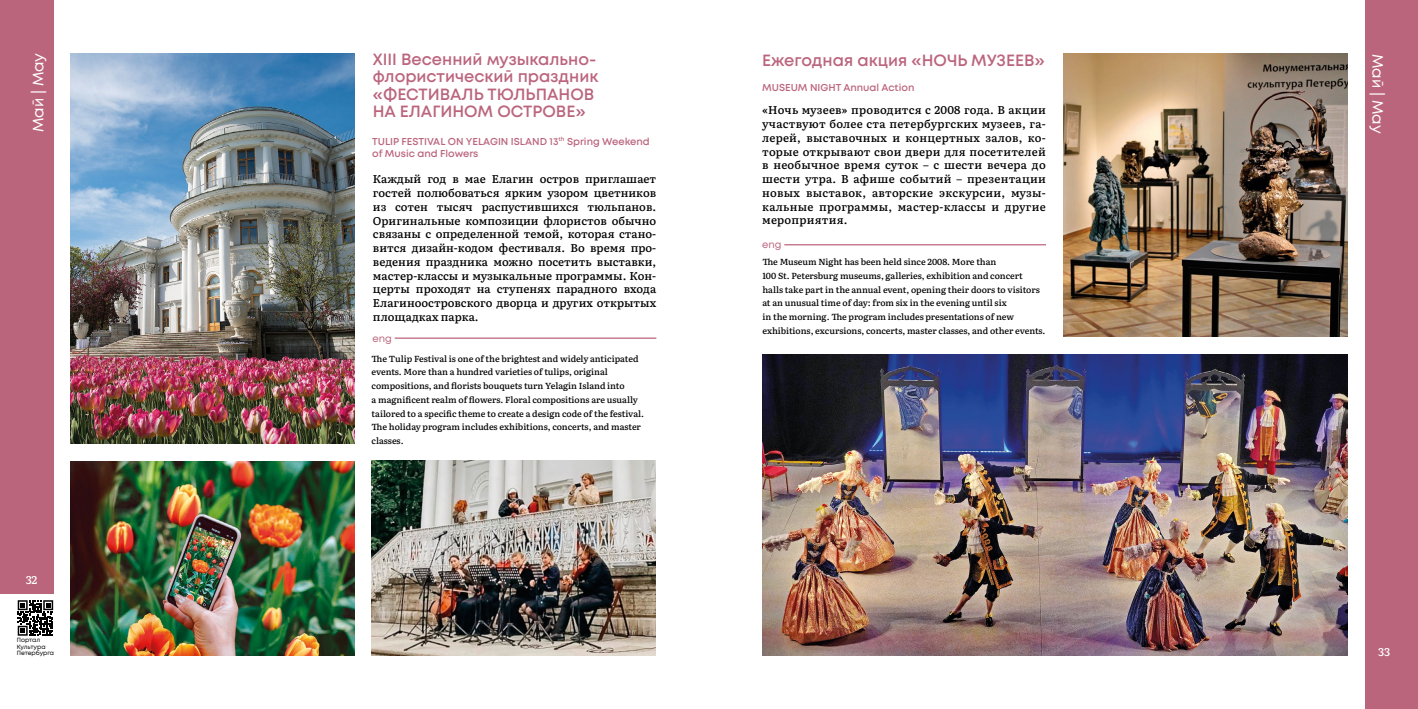
<style>
.page{position:relative;width:1418px;height:709px;background:#fff}
.page>*{position:absolute;margin:0;border:0;box-sizing:border-box;transform-origin:0 0}
.Название_Русский_Вес{font:600 16.25px/17.5px "Mont";color:#bb657d}
.Месяц_Весна{font:15px "Mont";color:#fff}
.Текст_Русский{font:500 11.25px/13.8px "Literata";letter-spacing:.01em;color:#000;text-align:justify}
.t1{font:500 11.25px "Literata";color:#fff}
.Название_Английский{font:600 10px/12.5px "Mont";color:#bb657d}
.eng_зима{font:10px "Mont";color:#bb657d}
.Текст_Английский{font:500 8.75px/13.8px "Literata";letter-spacing:-.005em;color:#000}
.t2{font:6px/6.2px "Mont";letter-spacing:-.01em;color:#000}
</style>
<div class="page">
<svg style="left:18px;top:600px;width:35px;height:35px"></svg>
<div style="left:1365px;top:0;width:52px;height:709px;background:#bb657d"></div>
<div style="left:0;top:0;width:53px;height:594px;background:#bb657d"></div>
<img style="left:371px;top:461px;width:284px;height:195px">
<hr style="left:395px;top:337px;width:261px;height:2px;background:#bb657d">
<hr style="left:784px;top:244px;width:262px;height:1px;background:#bb657d">
<img style="left:71px;top:53px;width:283px;height:390px">
<img style="left:71px;top:461px;width:283px;height:195px">
<img style="left:1063px;top:53px;width:284px;height:284px">
<img style="left:762px;top:354px;width:584px;height:301px">
<p class="Месяц_Весна" style="left:29px;top:132px;width:81px;rotate:-90deg">Май | May</p>
<p class="Месяц_Весна" style="left:1387px;top:54px;width:81px;rotate:90deg">Май | Maу</p>
<p class="Название_Русский_Вес" style="left:373px;top:51px;width:227px">ХIII Весенний музыкально&shy;флористический праздник «ФЕСТИВАЛЬ ТЮЛЬПАНОВ<br>НА ЕЛАГИНОМ ОСТРОВЕ»</p>
<p class="Название_Русский_Вес" style="left:762px;top:51px;width:284px">Ежегодная акция «НОЧЬ МУЗЕЕВ»</p>
<p class="Название_Английский" style="left:762px;top:81px;width:154px">MUSEUM NIGHT Annual Action</p>
<p class="Текст_Русский" style="left:762px;top:103px;width:285px">«Ночь музеев» проводится с 2008 года. В акции участвуют более ста петербургских музеев, га&shy;лерей, выставочных и концертных залов, ко&shy;торые открывают свои двери для посетителей в необычное время суток – с шести вечера до шести утра. В афише событий – презентации новых выставок, авторские экскурсии, музы&shy;кальные программы, мастер-классы и другие мероприятия.</p>
<p class="Текст_Английский" style="left:762px;top:254px;width:284px">The Museum Night has been held since 2008. More than<br>100 St. Petersburg museums, galleries, exhibition and concert halls take part in the annual event, opening their doors to visitors at an unusual time of day: from six in the evening until six<br>in the morning. The program includes presentations of new exhibitions, excursions, concerts, master classes, and other events.</p>
<h2 class="Месяц_Весна" style="left:1387px;top:54px;width:133px;rotate:90deg">Январь | January</h2>
<p class="Название_Английский" style="left:372px;top:135px;width:279px">TULIP FESTIVAL ON YELAGIN ISLAND 13<sup>th</sup> Spring Weekend of Music and Flowers</p>
<p class="Текст_Русский" style="left:373px;top:172px;width:285px">Каждый год в мае Елагин остров приглашает гостей полюбоваться ярким узором цветников из сотен тысяч распустившихся тюльпанов.<br>Оригинальные композиции флористов обычно связаны с определенной темой, которая стано&shy;вится дизайн-кодом фестиваля. Во время про&shy;ведения праздника можно посетить выставки, мастер-классы и музыкальные программы. Кон&shy;церты проходят на ступенях парадного входа Елагиноостровского дворца и других открытых площадках парка.</p>
<p class="Текст_Английский" style="left:371px;top:351px;width:274px">The Tulip Festival is one of the brightest and widely anticipated events. More than a hundred varieties of tulips, original compositions, and florists bouquets turn Yelagin Island into<br>a magnificent realm of flowers. Floral compositions are usually tailored to a specific theme to create a design code of the festival.<br>The holiday program includes exhibitions, concerts, and master classes.</p>
<p class="eng_зима" style="left:762px;top:238px;width:21px">eng</p>
<p class="eng_зима" style="left:372px;top:332px;width:21px">eng</p>
<p class="t1" style="left:26px;top:571px;width:13px">32</p>
<p class="t1" style="left:27px;top:571px;width:13px">32</p>
<p class="t2" style="left:17px;top:637px;width:39px">Портал<br>Культура<br>Петербурга</p>
<p class="t1" style="left:1378px;top:643px;width:14px">33</p>
</div>
